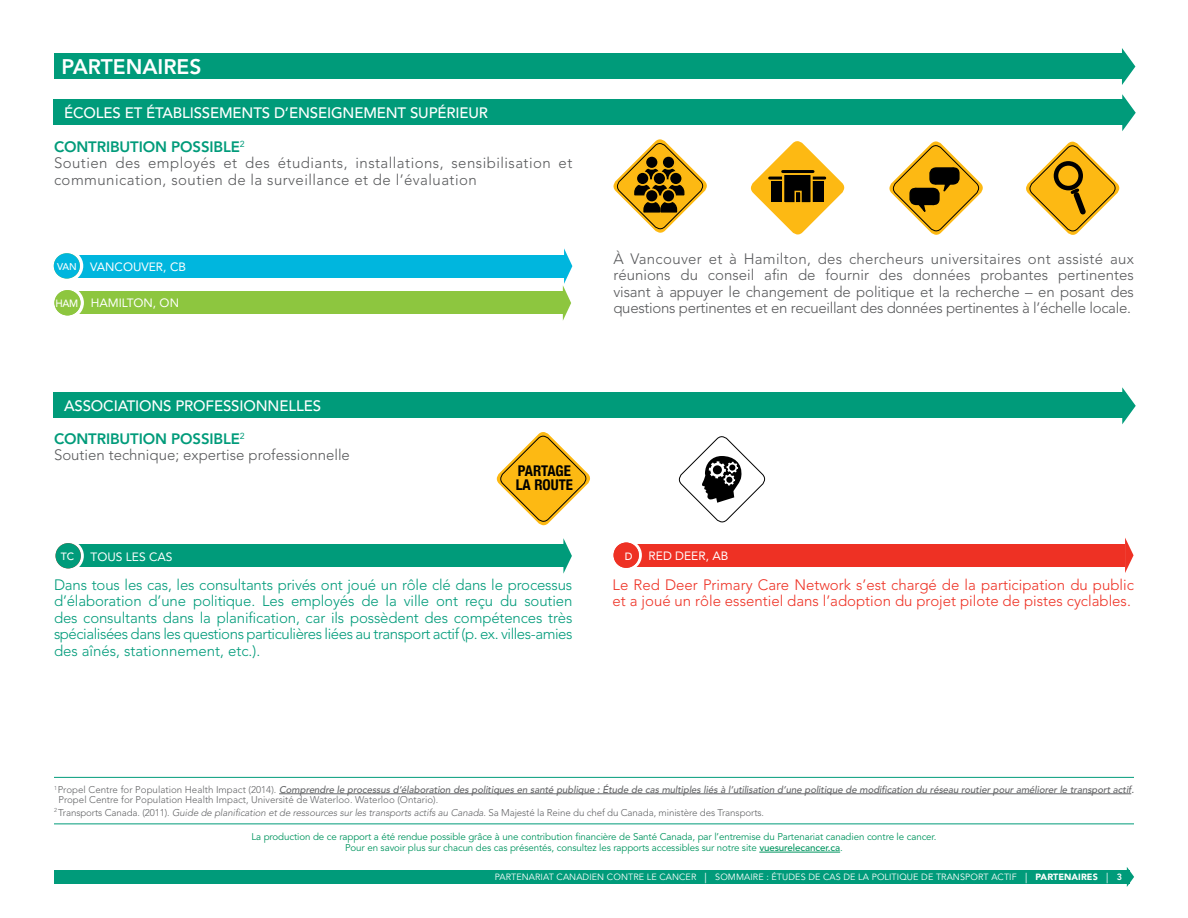
<style>
.page{position:relative;width:1188px;height:918px;background:#fff}
.page>*{position:absolute;margin:0;border:0;box-sizing:border-box;transform-origin:0 0}
.t1{font:800 21px "Avenir";color:#fff}
.t2{font:300 15px/16.5px "Avenir";letter-spacing:.03em;color:#58595b;text-align:justify}
.t3{font:300 15px/16.5px "Avenir";letter-spacing:-.01em;color:#009b7a;text-align:justify}
.t4{font:300 15px "Avenir";color:#ee3124}
.t5{font:500 15px "Avenir";letter-spacing:-.01em;color:#fff}
.t6{font:800 15px "Avenir";letter-spacing:-.01em;color:#009b7a}
.t7{font:300 15px "Avenir";color:#58595b}
.t8{font:700 condensed 14.85px/14.2px "Helvetica Neue";color:#000}
.t9{font:12px "Avenir";color:#fff}
.t10{font:500 10.65px "Avenir";color:#fff}
.t11{font:500 10.5px "Avenir";color:#fff}
.t12{font:italic 500 9.75px/9.8px "Avenir";letter-spacing:-.01em;color:#636466}
.t13{font:9.75px/10.5px "Avenir";letter-spacing:-.01em;color:#00955f;text-align:center}
.t14{font:300 9.75px "Avenir";letter-spacing:-.01em;color:#636466}
.t15{font:9px "Avenir";letter-spacing:.01em;color:#fff}
.s1{font-weight:500;font-size:9.75px}
.s2{font-weight:500;font-size:10.5px}
.s3{font-weight:300;font-style:normal}
.s4{font-style:italic}
.s5{font-weight:500}
.s6{font-weight:300;font-size:13.5px}
.s7{font-weight:900}
.s8{font-weight:800}
</style>
<div class="page">
<hr style="left:279px;top:794px;width:852px;height:1px;background:#636466">
<hr style="left:759px;top:852px;width:81px;height:1px;background:#00955f">
<hr style="left:54px;top:777px;width:1080px;height:1px;background:#009b7a">
<hr style="left:54px;top:824px;width:1080px;height:1px;background:#009b7a">
<div style="left:54px;top:54px;width:1070px;height:25px;background:#009b7a"></div>
<svg style="left:1122px;top:48px;width:13px;height:37px"></svg>
<div style="left:53px;top:99px;width:1071px;height:25px;background:#009b7a"></div>
<svg style="left:1122px;top:94px;width:14px;height:37px"></svg>
<svg style="left:496px;top:432px;width:94px;height:94px"></svg>
<div style="left:634px;top:544px;width:491px;height:22px;background:#ee3124"></div>
<svg style="left:1125px;top:538px;width:9px;height:35px"></svg>
<svg style="left:612px;top:541px;width:28px;height:28px"></svg>
<div style="left:611px;top:540px;width:31px;height:31px;border:3px solid #fff;border-radius:50%"></div>
<div style="left:614px;top:543px;width:25px;height:25px;background:#ee3124;border-radius:50%"></div>
<div style="left:76px;top:545px;width:489px;height:22px;background:#009b7a"></div>
<svg style="left:563px;top:538px;width:9px;height:36px"></svg>
<svg style="left:54px;top:542px;width:28px;height:28px"></svg>
<div style="left:53px;top:540px;width:31px;height:31px;border:3px solid #fff;border-radius:50%"></div>
<div style="left:56px;top:543px;width:25px;height:25px;background:#009b7a;border-radius:50%"></div>
<svg style="left:613px;top:139px;width:94px;height:94px"></svg>
<div style="left:645px;top:156px;width:13px;height:13px;background:#000;border-radius:50%"></div>
<div style="left:644px;top:155px;width:15px;height:15px;border:2px solid #fdb913;border-radius:50%"></div>
<div style="left:662px;top:156px;width:13px;height:13px;background:#000;border-radius:50%"></div>
<div style="left:661px;top:155px;width:15px;height:15px;border:2px solid #fdb913;border-radius:50%"></div>
<div style="left:645px;top:189px;width:13px;height:13px;background:#000;border-radius:50%"></div>
<div style="left:644px;top:188px;width:15px;height:15px;border:2px solid #fdb913;border-radius:50%"></div>
<div style="left:662px;top:189px;width:13px;height:13px;background:#000;border-radius:50%"></div>
<div style="left:661px;top:188px;width:15px;height:15px;border:2px solid #fdb913;border-radius:50%"></div>
<div style="left:636px;top:172px;width:13px;height:13px;background:#000;border-radius:50%"></div>
<div style="left:635px;top:171px;width:15px;height:15px;border:2px solid #fdb913;border-radius:50%"></div>
<div style="left:653px;top:172px;width:13px;height:13px;background:#000;border-radius:50%"></div>
<div style="left:652px;top:171px;width:15px;height:15px;border:2px solid #fdb913;border-radius:50%"></div>
<div style="left:669px;top:172px;width:13px;height:13px;background:#000;border-radius:50%"></div>
<div style="left:668px;top:171px;width:15px;height:15px;border:2px solid #fdb913;border-radius:50%"></div>
<svg style="left:750px;top:141px;width:95px;height:94px"></svg>
<div style="left:771px;top:182px;width:53px;height:20px;background:#000"></div>
<hr style="left:770px;top:177px;width:55px;height:3px;background:#000">
<div style="left:783px;top:174px;width:29px;height:29px;background:#000"></div>
<div style="left:782px;top:173px;width:31px;height:31px;border:2px solid #fdb913"></div>
<hr style="left:783px;top:170px;width:30px;height:3px;background:#000">
<div style="left:795px;top:191px;width:7px;height:13px;border:2px solid #fdb913"></div>
<svg style="left:678px;top:436px;width:88px;height:87px"></svg>
<svg style="left:1026px;top:141px;width:94px;height:94px"></svg>
<svg style="left:889px;top:141px;width:94px;height:94px"></svg>
<div style="left:77px;top:292px;width:486px;height:22px;background:#8dc63f"></div>
<svg style="left:53px;top:288px;width:29px;height:29px"></svg>
<div style="left:51px;top:287px;width:33px;height:32px;border:3px solid #fff;border-radius:50%"></div>
<div style="left:54px;top:290px;width:27px;height:25px;background:#8dc63f;border-radius:50%"></div>
<div style="left:77px;top:255px;width:489px;height:22px;background:#00b6de"></div>
<svg style="left:563px;top:248px;width:9px;height:72px"></svg>
<svg style="left:52px;top:252px;width:30px;height:28px"></svg>
<div style="left:50px;top:250px;width:33px;height:32px;border:3px solid #fff;border-radius:50%"></div>
<div style="left:54px;top:253px;width:26px;height:26px;background:#00b6de;border-radius:50%"></div>
<div style="left:53px;top:392px;width:1071px;height:25px;background:#009b7a"></div>
<svg style="left:1122px;top:387px;width:14px;height:37px"></svg>
<div style="left:54px;top:870px;width:1075px;height:13px;background:#009b7a"></div>
<svg style="left:1127px;top:867px;width:7px;height:20px"></svg>
<p class="t1" style="left:62px;top:54px;width:142px">PARTENAIRES</p>
<p class="t5" style="left:64px;top:104px;width:425px">ÉCOLES ET ÉTABLISSEMENTS D’ENSEIGNEMENT SUPÉRIEUR</p>
<p class="t6" style="left:54px;top:138px;width:192px">CONTRIBUTION POSSIBLE<sup>2</sup></p>
<p class="t2" style="left:54px;top:155px;width:520px">Soutien des employés et des étudiants, installations, sensibilisation et communication, soutien de la surveillance et de l’évaluation</p>
<p class="t9" style="left:57px;top:259px;width:130px"><span class="s1">VAN</span> VANCOUVER, CB</p>
<p class="t9" style="left:55px;top:296px;width:125px"><span class="s2">HAM</span> HAMILTON, ON</p>
<p class="t5" style="left:64px;top:397px;width:258px">ASSOCIATIONS PROFESSIONNELLES</p>
<p class="t6" style="left:54px;top:430px;width:192px">CONTRIBUTION POSSIBLE<sup>2</sup></p>
<p class="t7" style="left:54px;top:447px;width:297px">Soutien technique; expertise professionnelle</p>
<p class="t8" style="left:516px;top:463px;width:59px">PARTAGE<br>LA ROUTE</p>
<p class="t2" style="left:613px;top:251px;width:522px">À Vancouver et à Hamilton, des chercheurs universitaires ont assisté aux réunions du conseil afin de fournir des données probantes pertinentes visant à appuyer le changement de politique et la recherche – en posant des questions pertinentes et en recueillant des données pertinentes à l’échelle locale.</p>
<p class="t11" style="left:61px;top:550px;width:15px">TC</p>
<p class="t9" style="left:91px;top:549px;width:84px">TOUS LES CAS</p>
<p class="t10" style="left:618px;top:550px;width:16px">RD</p>
<p class="t9" style="left:649px;top:549px;width:81px">RED DEER, AB</p>
<p class="t3" style="left:54px;top:576px;width:520px">Dans tous les cas, les consultants privés ont joué un rôle clé dans le processus</p>
<p class="t4" style="left:613px;top:576px;width:523px">Le Red Deer Primary Care Network s’est chargé de la participation du public</p>
<p class="t3" style="left:54px;top:593px;width:520px">d’élaboration d’une politique. Les employés de la ville ont reçu du soutien</p>
<p class="t4" style="left:613px;top:592px;width:520px">et a joué un rôle essentiel dans l’adoption du projet pilote de pistes cyclables.</p>
<p class="t3" style="left:54px;top:609px;width:520px">des consultants dans la planification, car ils possèdent des compétences très spécialisées dans les questions particulières liées au transport actif (p. ex. villes-amies des aînés, stationnement, etc.).</p>
<p class="t10" style="left:60px;top:551px;width:16px">RD</p>
<p class="t12" style="left:58px;top:785px;width:1077px;text-indent:-4px"><sup>1</sup> <span class="s3">Propel Centre for Population Health Impact (2014).</span> Comprendre le processus d’élaboration des politiques en santé publique : Étude de cas multiples liés à l’utilisation d’une politique de modification du réseau routier pour améliorer le transport actif.<br><span class="s3">Propel Centre for Population Health Impact, Université de Waterloo. Waterloo (Ontario).</span></p>
<p class="t14" style="left:54px;top:806px;width:712px"><sup>2</sup> Transports Canada. (2011). <span class="s4">Guide de planification et de ressources sur les transports actifs au Canada.</span> Sa Majesté la Reine du chef du Canada, ministère des Transports.</p>
<p class="t13" style="left:251px;top:832px;width:687px">La production de ce rapport a été rendue possible grâce à une contribution financière de Santé Canada, par l’entremise du Partenariat canadien contre le cancer.<br>Pour en savoir plus sur chacun des cas présentés, consultez les rapports accessibles sur notre site <span class="s5">VUESURELECANCER.CA</span>.</p>
<p class="t15" style="left:495px;top:872px;width:629px">PARTENARIAT CANADIEN CONTRE LE CANCER <span class="s6">|</span> SOMMAIRE : ÉTUDES DE CAS DE LA POLITIQUE DE TRANSPORT ACTIF <span class="s6">|</span> <span class="s7">PARTENAIRES</span> <span class="s6">|</span> <span class="s8">3</span></p>
</div>
